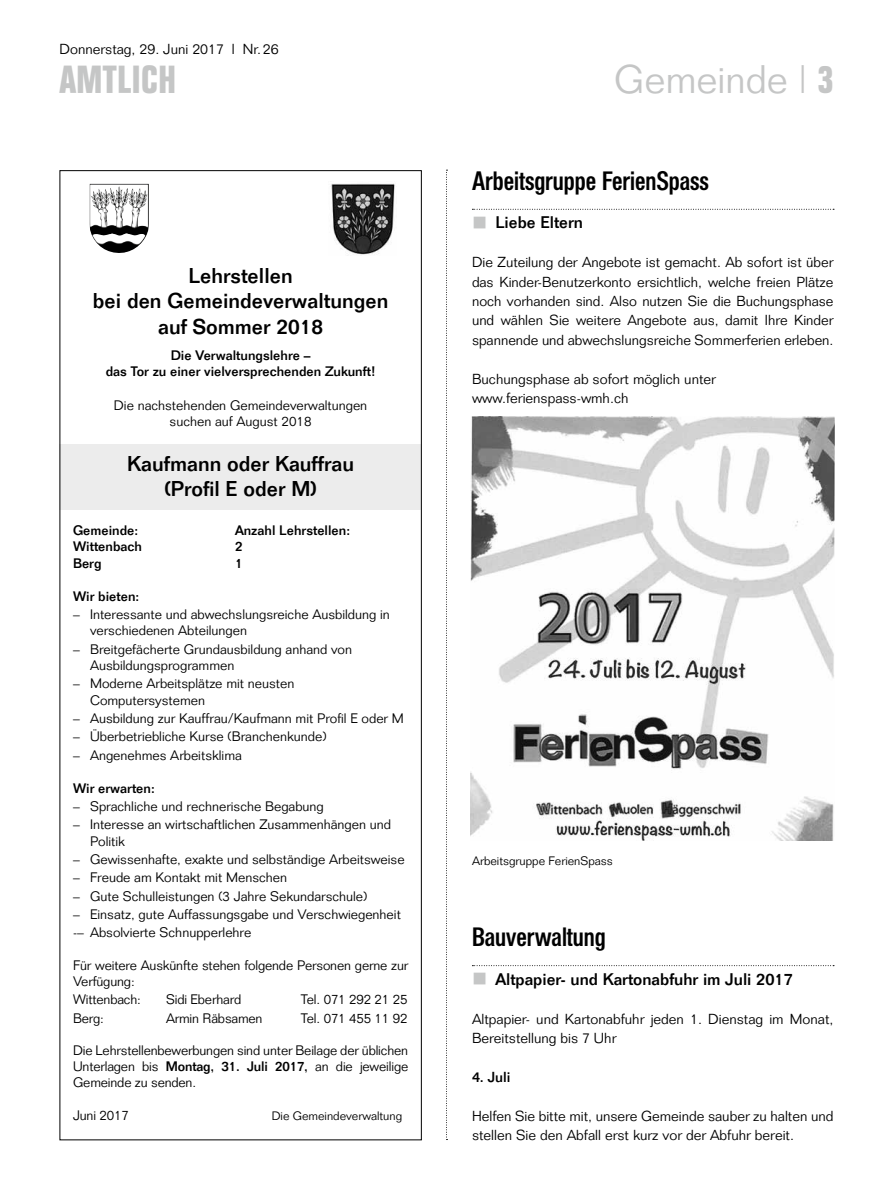
<style>
.page{position:relative;width:893px;height:1191px;background:#fff}
.page>*{position:absolute;margin:0;border:0;box-sizing:border-box;transform-origin:0 0}
.t1{font:300 39px "Folio";color:#c5c6c6}
.t2{font:700 39px "Folio Condensed BQ";letter-spacing:.025em;color:#c5c6c6}
.t3{font:500 26.25px "Folio Condensed BQ";color:#000}
.t4{font:500 21px/25.2px "Folio";color:#000;text-align:center}
.t5{font:500 16.5px "Folio";color:#000}
.t6{font:300 14.25px/19.4px "Folio";color:#000}
.t7{font:500 14.25px "Folio";color:#000}
.t8{font:300 13.5px/16.2px "Folio";color:#000}
.t9{font:500 13.5px/16.2px "Folio";color:#000;text-align:center}
.t10{font:300 12px "Folio";color:#000}
.s1{font-family:"Folio Condensed BQ";font-weight:700}
.s2{font-weight:500}
</style>
<div class="page">
<svg style="left:446px;top:170px;width:1px;height:970px"></svg>
<svg style="left:472px;top:209px;width:362px;height:1px"></svg>
<svg style="left:472px;top:965px;width:362px;height:1px"></svg>
<div style="left:60px;top:444px;width:361px;height:66px;background:#ececec"></div>
<img style="left:90px;top:184px;width:59px;height:69px">
<img style="left:331px;top:183px;width:64px;height:72px">
<img style="left:471px;top:417px;width:364px;height:424px">
<p class="t6" style="left:60px;top:39px;width:221px">Donnerstag, 29. Juni 2017 l Nr.26</p>
<h1 class="t2" style="left:60px;top:58px;width:118px">AMTLICH</h1>
<h1 class="t1" style="left:614px;top:56px;width:221px">Gemeinde | <span class="s1">3</span></h1>
<h3 class="t4" style="left:93px;top:263px;width:297px">Lehrstellen<br>bei den Gemeindeverwaltungen auf Sommer 2018</h3>
<p class="t9" style="left:106px;top:347px;width:271px">Die Verwaltungslehre –<br>das Tor zu einer vielversprechenden Zukunft!</p>
<p class="t8" style="left:114px;top:397px;width:255px;text-align:center">Die nachstehenden Gemeindeverwaltungen suchen auf August 2018</p>
<h3 class="t4" style="left:127px;top:450px;width:228px">Kaufmann oder Kauffrau (Profil E oder M)</h3>
<p class="t9" style="left:73px;top:522px;width:67px">Gemeinde:</p>
<p class="t9" style="left:235px;top:522px;width:117px">Anzahl Lehrstellen:</p>
<p class="t9" style="left:73px;top:538px;width:71px">Wittenbach</p>
<p class="t9" style="left:235px;top:538px;width:9px">2</p>
<p class="t9" style="left:73px;top:554px;width:30px">Berg</p>
<p class="t9" style="left:235px;top:554px;width:9px">1</p>
<p class="t9" style="left:73px;top:588px;width:68px">Wir bieten:</p>
<p class="t8" style="left:90px;top:606px;width:301px;text-indent:-17px">– Interessante und abwechslungsreiche Ausbildung in verschiedenen Abteilungen</p>
<p class="t8" style="left:90px;top:641px;width:264px;text-indent:-17px">– Breitgefächerte Grundausbildung anhand von<br>Ausbildungsprogrammen</p>
<p class="t8" style="left:90px;top:675px;width:206px;text-indent:-17px">– Moderne Arbeitsplätze mit neusten<br>Computersystemen</p>
<p class="t8" style="left:73px;top:710px;width:332px">– Ausbildung zur Kauffrau/Kaufmann mit Profil E oder M</p>
<p class="t8" style="left:73px;top:728px;width:255px">– Überbetriebliche Kurse (Branchenkunde)</p>
<p class="t8" style="left:73px;top:746px;width:170px">– Angenehmes Arbeitsklima</p>
<p class="t9" style="left:73px;top:780px;width:83px">Wir erwarten:</p>
<p class="t8" style="left:73px;top:798px;width:252px">– Sprachliche und rechnerische Begabung</p>
<p class="t8" style="left:90px;top:816px;width:303px;text-indent:-17px">– Interesse an wirtschaftlichen Zusammenhängen und<br>Politik</p>
<p class="t8" style="left:73px;top:851px;width:333px">– Gewissenhafte, exakte und selbständige Arbeitsweise</p>
<p class="t8" style="left:73px;top:869px;width:216px">– Freude am Kontakt mit Menschen</p>
<p class="t8" style="left:73px;top:888px;width:296px">– Gute Schulleistungen (3 Jahre Sekundarschule)</p>
<p class="t8" style="left:73px;top:905px;width:329px;line-height:18.3px">– Einsatz, gute Auffassungsgabe und Verschwiegenheit -– Absolvierte Schnupperlehre</p>
<p class="t8" style="left:73px;top:957px;width:337px">Für weitere Auskünfte stehen folgende Personen gerne zur<br>Verfügung:</p>
<p class="t8" style="left:73px;top:991px;width:69px">Wittenbach:</p>
<p class="t8" style="left:166px;top:991px;width:77px">Sidi Eberhard</p>
<p class="t8" style="left:301px;top:991px;width:108px">Tel. 071 292 21 25</p>
<p class="t8" style="left:73px;top:1009px;width:32px">Berg:</p>
<p class="t8" style="left:166px;top:1009px;width:98px">Armin Räbsamen</p>
<p class="t8" style="left:301px;top:1009px;width:108px">Tel. 071 455 11 92</p>
<p class="t8" style="left:73px;top:1042px;width:337px;text-align:justify">Die Lehrstellenbewerbungen sind unter Beilage der üblichen Unterlagen bis <span class="s2">Montag, 31. Juli 2017,</span> an die jeweilige Gemeinde zu senden.</p>
<p class="t8" style="left:73px;top:1107px;width:57px">Juni 2017</p>
<p class="t10" style="left:272px;top:1108px;width:132px">Die Gemeindeverwaltung</p>
<h2 class="t3" style="left:472px;top:166px;width:238px">Arbeitsgruppe FerienSpass</h2>
<p class="t5" style="left:495px;top:213px;width:89px">Liebe Eltern</p>
<p class="t6" style="left:472px;top:252px;width:363px;text-align:justify">Die Zuteilung der Angebote ist gemacht. Ab sofort ist über das Kinder-Benutzerkonto ersichtlich, welche freien Plätze noch vorhanden sind. Also nutzen Sie die Buchungsphase und wählen Sie weitere Angebote aus, damit Ihre Kinder spannende und abwechslungsreiche Sommerferien erleben.</p>
<p class="t6" style="left:472px;top:369px;width:245px">Buchungsphase ab sofort möglich unter www.ferienspass-wmh.ch</p>
<p class="t10" style="left:472px;top:853px;width:142px">Arbeitsgruppe FerienSpass</p>
<h2 class="t3" style="left:472px;top:922px;width:135px">Bauverwaltung</h2>
<p class="t5" style="left:495px;top:969px;width:299px">Altpapier- und Kartonabfuhr im Juli 2017</p>
<p class="t6" style="left:472px;top:1009px;width:363px">Altpapier- und Kartonabfuhr jeden 1. Dienstag im Monat,<br>Bereitstellung bis 7 Uhr</p>
<p class="t7" style="left:472px;top:1068px;width:40px">4. Juli</p>
<p class="t6" style="left:472px;top:1105px;width:363px">Helfen Sie bitte mit, unsere Gemeinde sauber zu halten und stellen Sie den Abfall erst kurz vor der Abfuhr bereit.</p>
</div>
